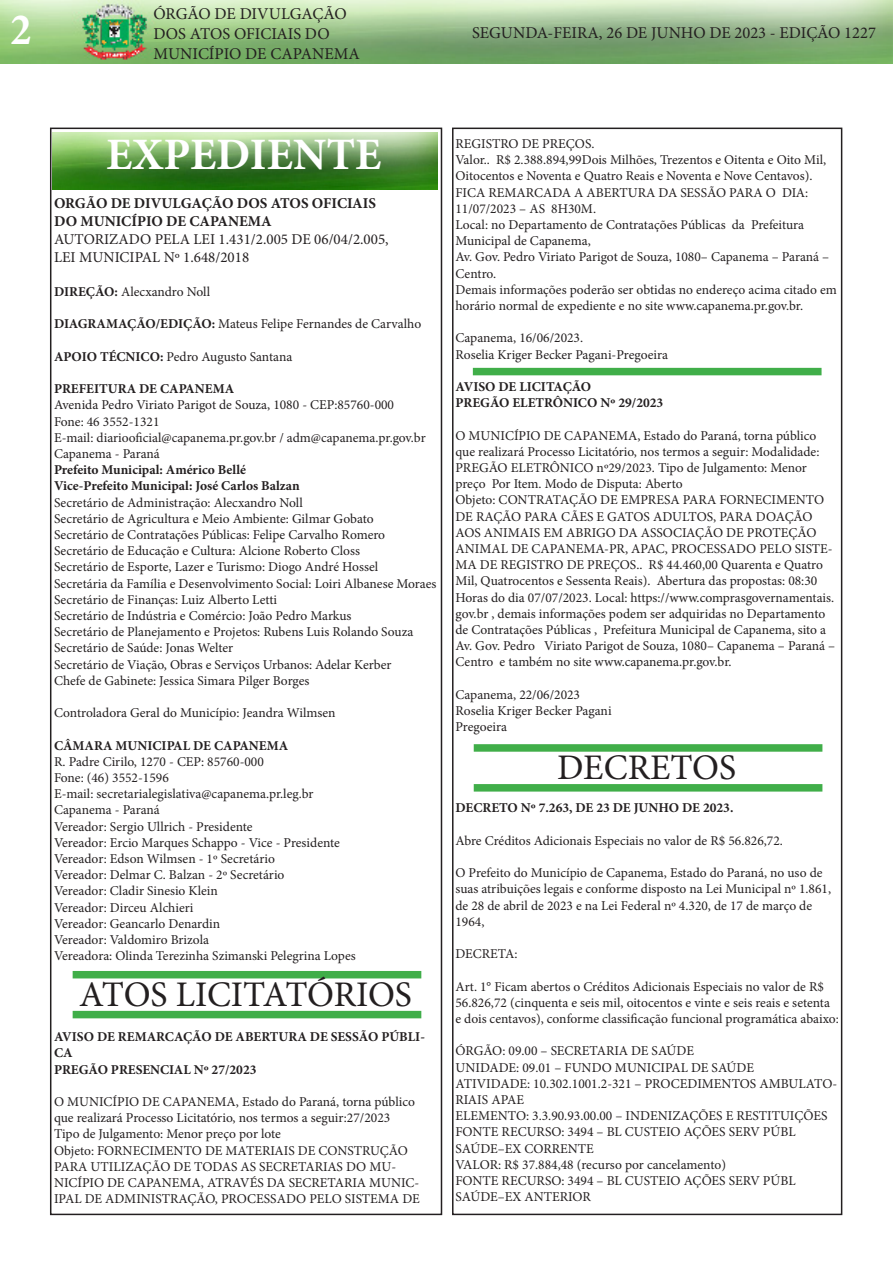
<style>
.page{position:relative;width:893px;height:1263px;background:#fff}
.page>*{position:absolute;margin:0;border:0;box-sizing:border-box;transform-origin:0 0}
.t1{font:700 45px "Minion Pro";color:#fff}
.t2{font:700 condensed 45px "Minion Pro";color:#fff}
.t3{font:36px "Minion Pro";letter-spacing:-.005em;color:#231f20}
.t4{font:16.5px/19.8px "Minion Pro";color:#231f20}
.t5{font:15px "Minion Pro";color:#231f20}
.t6{font:700 15px "Minion Pro";color:#231f20}
.t7{font:13.5px/16.2px "Minion Pro";color:#231f20}
.t8{font:700 13.5px/16.2px "Minion Pro";color:#231f20}
.s1{font-weight:700}
</style>
<div class="page">
<div style="left:50px;top:128px;width:392px;height:1087px;border:2px solid #231f20"></div>
<img style="left:0;top:0;width:893px;height:64px">
<div style="left:452px;top:128px;width:390px;height:1087px;border:2px solid #231f20"></div>
<img style="left:53px;top:132px;width:384px;height:58px">
<div style="left:73px;top:971px;width:348px;height:7px;background:#40ae49"></div>
<div style="left:73px;top:1011px;width:348px;height:7px;background:#40ae49"></div>
<div style="left:473px;top:368px;width:348px;height:7px;background:#40ae49"></div>
<div style="left:474px;top:744px;width:348px;height:8px;background:#40ae49"></div>
<div style="left:474px;top:784px;width:348px;height:7px;background:#40ae49"></div>
<h1 class="t2" style="left:11px;top:-1px;width:22px">2</h1>
<p class="t4" style="left:153px;top:4px;width:208px">ÓRGÃO DE DIVULGAÇÃO<br>DOS ATOS OFICIAIS DO<br>MUNICÍPIO DE CAPANEMA</p>
<p class="t4" style="left:472px;top:23px;width:405px">SEGUNDA-FEIRA, 26 DE JUNHO DE 2023 - EDIÇÃO 1227</p>
<p class="t1" style="left:106px;top:123px;width:277px">EXPEDIENTE</p>
<p class="t6" style="left:54px;top:192px;width:324px">ORGÃO DE DIVULGAÇÃO DOS ATOS OFICIAIS</p>
<p class="t6" style="left:54px;top:210px;width:219px">DO MUNICÍPIO DE CAPANEMA</p>
<p class="t5" style="left:54px;top:229px;width:336px">AUTORIZADO PELA LEI 1.431/2.005 DE 06/04/2.005,</p>
<p class="t5" style="left:54px;top:247px;width:197px">LEI MUNICIPAL Nº 1.648/2018</p>
<p class="t7" style="left:54px;top:284px;width:158px"><span class="s1">DIREÇÃO:</span> Alecxandro Noll</p>
<p class="t7" style="left:54px;top:316px;width:369px"><span class="s1">DIAGRAMAÇÃO/EDIÇÃO:</span> Mateus Felipe Fernandes de Carvalho</p>
<p class="t7" style="left:54px;top:348px;width:240px"><span class="s1">APOIO TÉCNICO:</span> Pedro Augusto Santana</p>
<p class="t8" style="left:54px;top:381px;width:182px">PREFEITURA DE CAPANEMA</p>
<p class="t7" style="left:54px;top:397px;width:342px">Avenida Pedro Viriato Parigot de Souza, 1080 - CEP:85760-000</p>
<p class="t7" style="left:54px;top:413px;width:107px">Fone: 46 3552-1321</p>
<p class="t7" style="left:54px;top:429px;width:373px">E-mail: diariooficial@capanema.pr.gov.br / adm@capanema.pr.gov.br</p>
<p class="t7" style="left:54px;top:446px;width:107px">Capanema - Paraná</p>
<p class="t8" style="left:54px;top:462px;width:194px">Prefeito Municipal: Américo Bellé</p>
<p class="t8" style="left:54px;top:478px;width:247px">Vice-Prefeito Municipal: José Carlos Balzan</p>
<p class="t7" style="left:54px;top:494px;width:250px">Secretário de Administração: Alecxandro Noll</p>
<p class="t7" style="left:54px;top:510px;width:321px">Secretário de Agricultura e Meio Ambiente: Gilmar Gobato</p>
<p class="t7" style="left:54px;top:527px;width:333px">Secretário de Contratações Públicas: Felipe Carvalho Romero</p>
<p class="t7" style="left:54px;top:543px;width:307px">Secretário de Educação e Cultura: Alcione Roberto Closs</p>
<p class="t7" style="left:54px;top:559px;width:326px">Secretário de Esporte, Lazer e Turismo: Diogo André Hossel</p>
<p class="t7" style="left:54px;top:575px;width:384px">Secretária da Família e Desenvolvimento Social: Loiri Albanese Moraes</p>
<p class="t7" style="left:54px;top:591px;width:225px">Secretário de Finanças: Luiz Alberto Letti</p>
<p class="t7" style="left:54px;top:608px;width:299px">Secretário de Indústria e Comércio: João Pedro Markus</p>
<p class="t7" style="left:54px;top:624px;width:361px">Secretário de Planejamento e Projetos: Rubens Luis Rolando Souza</p>
<p class="t7" style="left:54px;top:640px;width:181px">Secretário de Saúde: Jonas Welter</p>
<p class="t7" style="left:54px;top:656px;width:339px">Secretário de Viação, Obras e Serviços Urbanos: Adelar Kerber</p>
<p class="t7" style="left:54px;top:672px;width:257px">Chefe de Gabinete: Jessica Simara Pilger Borges</p>
<p class="t7" style="left:54px;top:705px;width:283px">Controladora Geral do Município: Jeandra Wilmsen</p>
<p class="t8" style="left:54px;top:737px;width:236px">CÂMARA MUNICIPAL DE CAPANEMA</p>
<p class="t7" style="left:54px;top:753px;width:211px">R. Padre Cirilo, 1270 - CEP: 85760-000</p>
<p class="t7" style="left:54px;top:770px;width:116px">Fone: (46) 3552-1596</p>
<p class="t7" style="left:54px;top:786px;width:261px">E-mail: secretarialegislativa@capanema.pr.leg.br</p>
<p class="t7" style="left:54px;top:802px;width:107px">Capanema - Paraná</p>
<p class="t7" style="left:54px;top:818px;width:200px">Vereador: Sergio Ullrich - Presidente</p>
<p class="t7" style="left:54px;top:834px;width:287px">Vereador: Ercio Marques Schappo - Vice - Presidente</p>
<p class="t7" style="left:54px;top:851px;width:222px">Vereador: Edson Wilmsen - 1º Secretário</p>
<p class="t7" style="left:54px;top:867px;width:232px">Vereador: Delmar C. Balzan - 2º Secretário</p>
<p class="t7" style="left:54px;top:883px;width:165px">Vereador: Cladir Sinesio Klein</p>
<p class="t7" style="left:54px;top:899px;width:141px">Vereador: Dirceu Alchieri</p>
<p class="t7" style="left:54px;top:915px;width:168px">Vereador: Geancarlo Denardin</p>
<p class="t7" style="left:54px;top:932px;width:157px">Vereador: Valdomiro Brizola</p>
<p class="t7" style="left:54px;top:948px;width:303px">Vereadora: Olinda Terezinha Szimanski Pelegrina Lopes</p>
<p class="t3" style="left:79px;top:970px;width:334px">ATOS LICITATÓRIOS</p>
<p class="t8" style="left:54px;top:1029px;width:372px">AVISO DE REMARCAÇÃO DE ABERTURA DE SESSÃO PÚBLI-<br>CA</p>
<p class="t8" style="left:54px;top:1061px;width:204px">PREGÃO PRESENCIAL Nº 27/2023</p>
<p class="t7" style="left:54px;top:1094px;width:362px">O MUNICÍPIO DE CAPANEMA, Estado do Paraná, torna público que realizará Processo Licitatório, nos termos a seguir:27/2023</p>
<p class="t7" style="left:54px;top:1126px;width:228px">Tipo de Julgamento: Menor preço por lote</p>
<p class="t7" style="left:54px;top:1142px;width:367px">Objeto: FORNECIMENTO DE MATERIAIS DE CONSTRUÇÃO PARA UTILIZAÇÃO DE TODAS AS SECRETARIAS DO MU-NICÍPIO DE CAPANEMA, ATRAVÉS DA SECRETARIA MUNIC-IPAL DE ADMINISTRAÇÃO, PROCESSADO PELO SISTEMA DE</p>
<p class="t7" style="left:455px;top:136px;width:141px">REGISTRO DE PREÇOS.</p>
<p class="t7" style="left:455px;top:152px;width:372px">Valor.. R$ 2.388.894,99Dois Milhões, Trezentos e Oitenta e Oito Mil, Oitocentos e Noventa e Quatro Reais e Noventa e Nove Centavos).<br>FICA REMARCADA A ABERTURA DA SESSÃO PARA O DIA:<br>11/07/2023 – AS 8H30M.</p>
<p class="t7" style="left:455px;top:217px;width:350px">Local: no Departamento de Contratações Públicas da Prefeitura<br>Municipal de Capanema,</p>
<p class="t7" style="left:455px;top:249px;width:375px">Av. Gov. Pedro Viriato Parigot de Souza, 1080– Capanema – Paraná –<br>Centro.</p>
<p class="t7" style="left:455px;top:281px;width:383px">Demais informações poderão ser obtidas no endereço acima citado em horário normal de expediente e no site www.capanema.pr.gov.br.</p>
<p class="t7" style="left:455px;top:330px;width:129px">Capanema, 16/06/2023.</p>
<p class="t7" style="left:455px;top:346px;width:214px">Roselia Kriger Becker Pagani-Pregoeira</p>
<p class="t8" style="left:455px;top:378px;width:137px">AVISO DE LICITAÇÃO</p>
<p class="t8" style="left:455px;top:395px;width:209px">PREGÃO ELETRÔNICO Nº 29/2023</p>
<p class="t7" style="left:455px;top:427px;width:365px">O MUNICÍPIO DE CAPANEMA, Estado do Paraná, torna público que realizará Processo Licitatório, nos termos a seguir: Modalidade:<br>PREGÃO ELETRÔNICO nº29/2023. Tipo de Julgamento: Menor preço Por Item. Modo de Disputa: Aberto</p>
<p class="t7" style="left:455px;top:492px;width:381px">Objeto: CONTRATAÇÃO DE EMPRESA PARA FORNECIMENTO DE RAÇÃO PARA CÃES E GATOS ADULTOS, PARA DOAÇÃO AOS ANIMAIS EM ABRIGO DA ASSOCIAÇÃO DE PROTEÇÃO ANIMAL DE CAPANEMA-PR, APAC, PROCESSADO PELO SISTE-MA DE REGISTRO DE PREÇOS.. R$ 44.460,00 Quarenta e Quatro Mil, Quatrocentos e Sessenta Reais). Abertura das propostas: 08:30<br>Horas do dia 07/07/2023. Local: https://www.comprasgovernamentais. gov.br , demais informações podem ser adquiridas no Departamento de Contratações Públicas , Prefeitura Municipal de Capanema, sito a Av. Gov. Pedro Viriato Parigot de Souza, 1080– Capanema – Paraná – Centro e também no site www.capanema.pr.gov.br.</p>
<p class="t7" style="left:455px;top:686px;width:126px">Capanema, 22/06/2023</p>
<p class="t7" style="left:455px;top:703px;width:158px">Roselia Kriger Becker Pagani</p>
<p class="t7" style="left:455px;top:719px;width:53px">Pregoeira</p>
<p class="t3" style="left:557px;top:744px;width:181px">DECRETOS</p>
<p class="t8" style="left:455px;top:800px;width:280px">DECRETO Nº 7.263, DE 23 DE JUNHO DE 2023.</p>
<p class="t7" style="left:455px;top:832px;width:329px">Abre Créditos Adicionais Especiais no valor de R$ 56.826,72.</p>
<p class="t7" style="left:455px;top:865px;width:377px">O Prefeito do Município de Capanema, Estado do Paraná, no uso de suas atribuições legais e conforme disposto na Lei Municipal nº 1.861, de 28 de abril de 2023 e na Lei Federal nº 4.320, de 17 de março de 1964,</p>
<p class="t7" style="left:455px;top:946px;width:64px">DECRETA:</p>
<p class="t7" style="left:455px;top:978px;width:385px">Art. 1° Ficam abertos o Créditos Adicionais Especiais no valor de R$<br>56.826,72 (cinquenta e seis mil, oitocentos e vinte e seis reais e setenta e dois centavos), conforme classificação funcional programática abaixo:</p>
<p class="t7" style="left:455px;top:1043px;width:240px">ÓRGÃO: 09.00 – SECRETARIA DE SAÚDE</p>
<p class="t7" style="left:455px;top:1059px;width:300px">UNIDADE: 09.01 – FUNDO MUNICIPAL DE SAÚDE</p>
<p class="t7" style="left:455px;top:1075px;width:383px">ATIVIDADE: 10.302.1001.2-321 – PROCEDIMENTOS AMBULATO-<br>RIAIS APAE</p>
<p class="t7" style="left:455px;top:1108px;width:373px">ELEMENTO: 3.3.90.93.00.00 – INDENIZAÇÕES E RESTITUIÇÕES</p>
<p class="t7" style="left:455px;top:1124px;width:342px">FONTE RECURSO: 3494 – BL CUSTEIO AÇÕES SERV PÚBL<br>SAÚDE–EX CORRENTE</p>
<p class="t7" style="left:455px;top:1156px;width:272px">VALOR: R$ 37.884,48 (recurso por cancelamento)</p>
<p class="t7" style="left:455px;top:1172px;width:342px">FONTE RECURSO: 3494 – BL CUSTEIO AÇÕES SERV PÚBL<br>SAÚDE–EX ANTERIOR</p>
</div>
